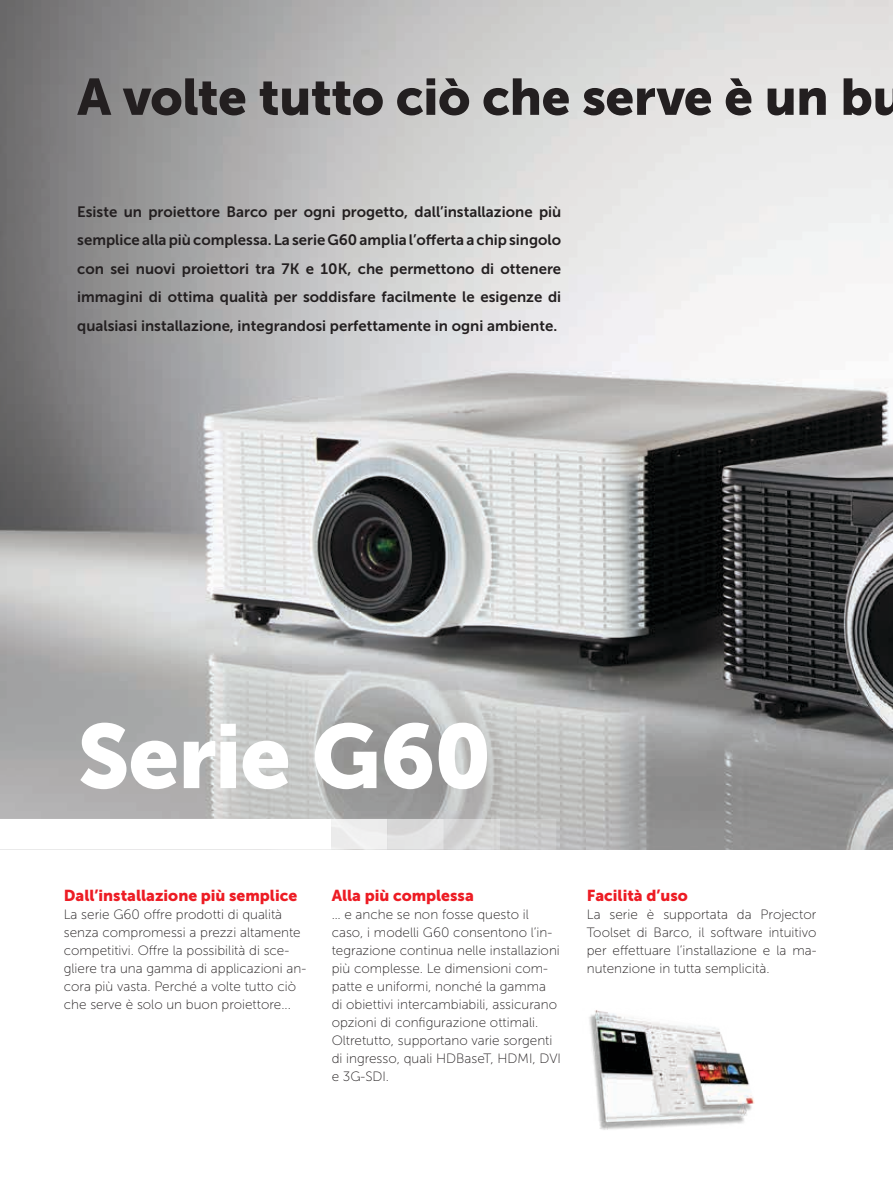
<style>
.page{position:relative;width:893px;height:1187px;background:#fff}
.page>*{position:absolute;margin:0;border:0;box-sizing:border-box;transform-origin:0 0}
.t1{font:90px "Museo Sans 900";letter-spacing:-.015em;color:#fff}
.t2{font:51px "Museo Sans 900";letter-spacing:-.01em;color:#231f20}
.t3{font:15.75px "Museo Sans 900";color:#ed1c24}
.t4{font:15px/28.5px "Museo Sans 700";color:#231f20;text-align:justify}
.t5{font:13.5px/18px "Museo Sans 100";color:#231f20}
</style>
<div class="page">
<img style="left:0;top:0;width:893px;height:849px">
<svg style="left:0;top:818px;width:556px;height:31px"></svg>
<img style="left:589px;top:1010px;width:166px;height:120px">
<h2 class="t2" style="left:77px;top:68px;width:829px">A volte tutto ciò che serve è un bu</h2>
<p class="t4" style="left:77px;top:197px;width:486px">Esiste un proiettore Barco per ogni progetto, dall’installazione più semplice alla più complessa. La serie G60 amplia l’offerta a chip singolo con sei nuovi proiettori tra 7K e 10K, che permettono di ottenere immagini di ottima qualità per soddisfare facilmente le esigenze di qualsiasi installazione, integrandosi perfettamente in ogni ambiente.</p>
<h1 class="t1" style="left:78px;top:705px;width:416px">Serie G60</h1>
<p class="t3" style="left:64px;top:886px;width:235px">Dall’installazione più semplice</p>
<p class="t5" style="left:64px;top:905px;width:244px">La serie G60 offre prodotti di qualità senza compromessi a prezzi altamente competitivi. Offre la possibilità di sce&shy;gliere tra una gamma di applicazioni an&shy;cora più vasta. Perché a volte tutto ciò che serve è solo un buon proiettore...</p>
<p class="t3" style="left:332px;top:886px;width:144px">Alla più complessa</p>
<p class="t5" style="left:332px;top:905px;width:231px">… e anche se non fosse questo il caso, i modelli G60 consentono l’in&shy;tegrazione continua nelle installazioni più complesse. Le dimensioni com&shy;patte e uniformi, nonché la gamma<br>di obiettivi intercambiabili, assicurano opzioni di configurazione ottimali.<br>Oltretutto, supportano varie sorgenti di ingresso, quali HDBaseT, HDMI, DVI e 3G-SDI.</p>
<p class="t3" style="left:587px;top:886px;width:102px">Facilità d’uso</p>
<p class="t5" style="left:587px;top:905px;width:231px;text-align:justify">La serie è supportata da Projector Toolset di Barco, il software intuitivo per effettuare l’installazione e la ma&shy;nutenzione in tutta semplicità.</p>
</div>
